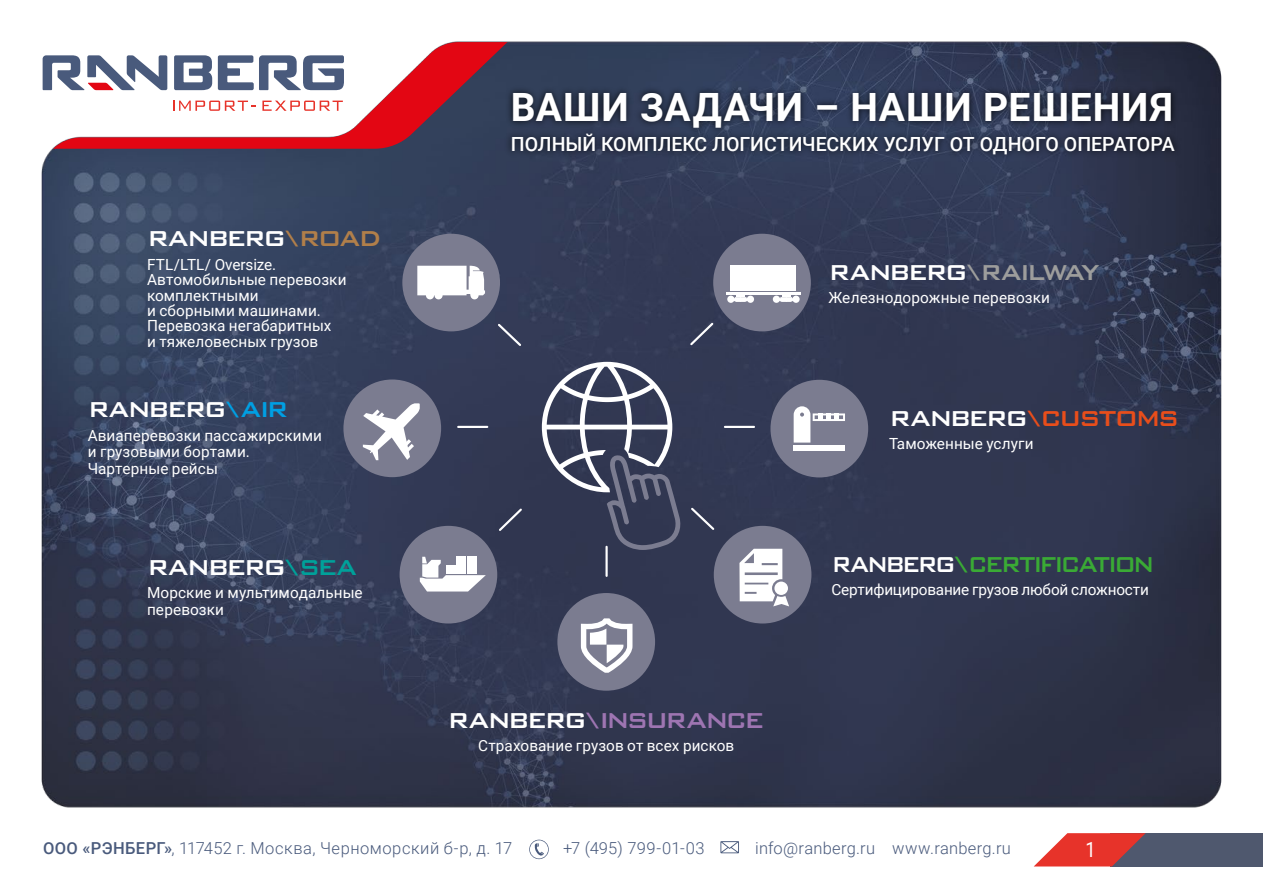
<style>
.page{position:relative;width:1263px;height:893px;background:#fff}
.page>*{position:absolute;margin:0;border:0;box-sizing:border-box;transform-origin:0 0}
.t1{font:700 39px "Roboto";letter-spacing:.025em;color:#fff}
.t2{font:28.8px "Bank Gothic Medium C";letter-spacing:-.1em;color:#fff;scale:.95 1}
.t3{font:28.8px "Bank Gothic Medium C";letter-spacing:-.125em;color:#3aaa35;scale:1.36 1}
.t4{font:28.8px "Bank Gothic Medium C";letter-spacing:-.115em;color:#9e75b2;scale:1.36 1}
.t5{font:28.8px "Bank Gothic Medium C";letter-spacing:-.11em;color:#9d9d9c;scale:1.36 1}
.t6{font:28.8px "Bank Gothic Medium C";letter-spacing:-.105em;color:#e94e1b;scale:1.36 1}
.t7{font:21px "Roboto";color:#fff;scale:.87 1}
.t8{font:500 19.5px "Roboto";color:#fff}
.t9{font:300 16.5px "Roboto";letter-spacing:.02em;color:#495a7c}
.t10{font:15.3px/15.3px "Roboto";letter-spacing:.005em;color:#fff}
.t11{font:15.3px "Roboto";letter-spacing:-.015em;color:#fff}
.s1{color:#b17f4a}
.s2{color:#fff}
.s3{color:#009fe3}
.s4{color:#00a19a}
.s5{font-weight:500}
</style>
<div class="page">
<img style="left:41px;top:41px;width:1181px;height:767px">
<div style="left:1111px;top:833px;width:152px;height:33px;background:#4f586e"></div>
<svg style="left:1034px;top:833px;width:111px;height:33px"></svg>
<svg style="left:529px;top:840px;width:20px;height:19px"></svg>
<svg style="left:720px;top:841px;width:19px;height:12px"></svg>
<svg style="left:42px;top:42px;width:470px;height:107px"></svg>
<svg style="left:173px;top:101px;width:82px;height:10px"></svg>
<svg style="left:262px;top:101px;width:81px;height:10px"></svg>
<svg style="left:174px;top:55px;width:38px;height:35px"></svg>
<svg style="left:218px;top:55px;width:126px;height:35px"></svg>
<svg style="left:43px;top:55px;width:124px;height:35px"></svg>
<img style="left:501px;top:78px;width:684px;height:88px">
<div style="left:402px;top:234px;width:98px;height:97px;background:#7b7c90;border-radius:50%"></div>
<div style="left:713px;top:234px;width:98px;height:97px;background:#7b7c90;border-radius:50%"></div>
<div style="left:770px;top:380px;width:98px;height:97px;background:#7b7c90;border-radius:50%"></div>
<div style="left:557px;top:593px;width:98px;height:98px;background:#7b7c90;border-radius:50%"></div>
<div style="left:714px;top:526px;width:97px;height:97px;background:#7b7c90;border-radius:50%"></div>
<div style="left:343px;top:379px;width:98px;height:98px;background:#7b7c90;border-radius:50%"></div>
<div style="left:400px;top:526px;width:97px;height:97px;background:#7b7c90;border-radius:50%"></div>
<hr style="left:458px;top:426px;width:29px;height:2px;background:#fff">
<hr style="left:605px;top:547px;width:3px;height:29px;background:#fff">
<hr style="left:725px;top:426px;width:29px;height:2px;background:#fff">
<svg style="left:496px;top:322px;width:27px;height:26px"></svg>
<svg style="left:689px;top:506px;width:27px;height:26px"></svg>
<svg style="left:497px;top:507px;width:27px;height:26px"></svg>
<svg style="left:688px;top:321px;width:27px;height:26px"></svg>
<svg style="left:417px;top:266px;width:68px;height:29px;background:#f5f5f6"></svg>
<div style="left:470px;top:291px;width:9px;height:8px;background:#fff;border-radius:50%"></div>
<div style="left:434px;top:291px;width:9px;height:8px;background:#fff;border-radius:50%"></div>
<div style="left:426px;top:291px;width:8px;height:8px;background:#fff;border-radius:50%"></div>
<svg style="left:363px;top:403px;width:57px;height:57px"></svg>
<svg style="left:420px;top:557px;width:66px;height:34px"></svg>
<div style="left:446px;top:565px;width:10px;height:9px;background:#fff"></div>
<div style="left:457px;top:565px;width:9px;height:9px;background:#fff"></div>
<div style="left:467px;top:565px;width:9px;height:9px;background:#fff"></div>
<div style="left:457px;top:556px;width:9px;height:9px;background:#fff"></div>
<div style="left:467px;top:556px;width:9px;height:9px;background:#fff"></div>
<div style="left:731px;top:265px;width:65px;height:26px;background:#fff"></div>
<hr style="left:727px;top:292px;width:73px;height:3px;background:#fff">
<div style="left:747px;top:296px;width:7px;height:7px;background:#fff;border-radius:50%"></div>
<div style="left:773px;top:296px;width:7px;height:7px;background:#fff;border-radius:50%"></div>
<svg style="left:726px;top:292px;width:23px;height:10px"></svg>
<svg style="left:777px;top:292px;width:24px;height:10px"></svg>
<svg style="left:581px;top:618px;width:51px;height:55px"></svg>
<svg style="left:739px;top:549px;width:50px;height:57px"></svg>
<svg style="left:794px;top:406px;width:51px;height:37px"></svg>
<div style="left:794px;top:445px;width:51px;height:5px;background:#fff"></div>
<svg style="left:542px;top:362px;width:140px;height:188px;background:#555a70"></svg>
<h1 class="t1" style="left:511px;top:80px;width:664px">ВАШИ ЗАДАЧИ – НАШИ РЕШЕНИЯ</h1>
<p class="t8" style="left:511px;top:130px;width:665px">ПОЛНЫЙ КОМПЛЕКС ЛОГИСТИЧЕСКИХ УСЛУГ ОТ ОДНОГО ОПЕРАТОРА</p>
<h2 class="t2" style="left:147px;top:223px;width:248px">RANBERG<span class="s1">\ROAD</span></h2>
<p class="t10" style="left:147px;top:256px;width:201px">FTL/LTL/ Oversize.<br>Автомобильные перевозки комплектными<br>и сборными машинами.<br>Перевозка негабаритных<br>и тяжеловесных грузов</p>
<h2 class="t5" style="left:829px;top:256px;width:201px"><span class="s2">RANBERG</span>\RAILWAY</h2>
<p class="t10" style="left:829px;top:290px;width:223px">Железнодорожные перевозки</p>
<h2 class="t2" style="left:88px;top:394px;width:213px">RANBERG<span class="s3">\AIR</span></h2>
<p class="t10" style="left:88px;top:426px;width:236px;line-height:16.8px">Авиаперевозки пассажирскими и грузовыми бортами.<br>Чартерные рейсы</p>
<h2 class="t2" style="left:147px;top:551px;width:223px">RANBERG<span class="s4">\SEA</span></h2>
<p class="t10" style="left:147px;top:584px;width:217px;line-height:16.8px">Морские и мультимодальные перевозки</p>
<h2 class="t4" style="left:448px;top:704px;width:235px"><span class="s2">RANBERG</span>\INSURANCE</h2>
<p class="t10" style="left:478px;top:738px;width:258px">Страхование грузов от всех рисков</p>
<h2 class="t6" style="left:889px;top:402px;width:215px"><span class="s2">RANBERG</span>\CUSTOMS</h2>
<p class="t10" style="left:889px;top:436px;width:146px">Таможенные услуги</p>
<h2 class="t3" style="left:831px;top:548px;width:239px"><span class="s2">RANBERG</span>\CERTIFICATION</h2>
<p class="t11" style="left:831px;top:579px;width:319px">Сертифицирование грузов любой сложности</p>
<p class="t9" style="left:43px;top:837px;width:471px"><span class="s5">ООО «РЭНБЕРГ»</span>, 117452 г. Москва, Черноморский б-р, д. 17</p>
<p class="t9" style="left:563px;top:837px;width:143px">+7 (495) 799-01-03</p>
<p class="t9" style="left:755px;top:837px;width:257px">info@ranberg.ru www.ranberg.ru</p>
<h3 class="t7" style="left:1085px;top:834px;width:13px">1</h3>
</div>
